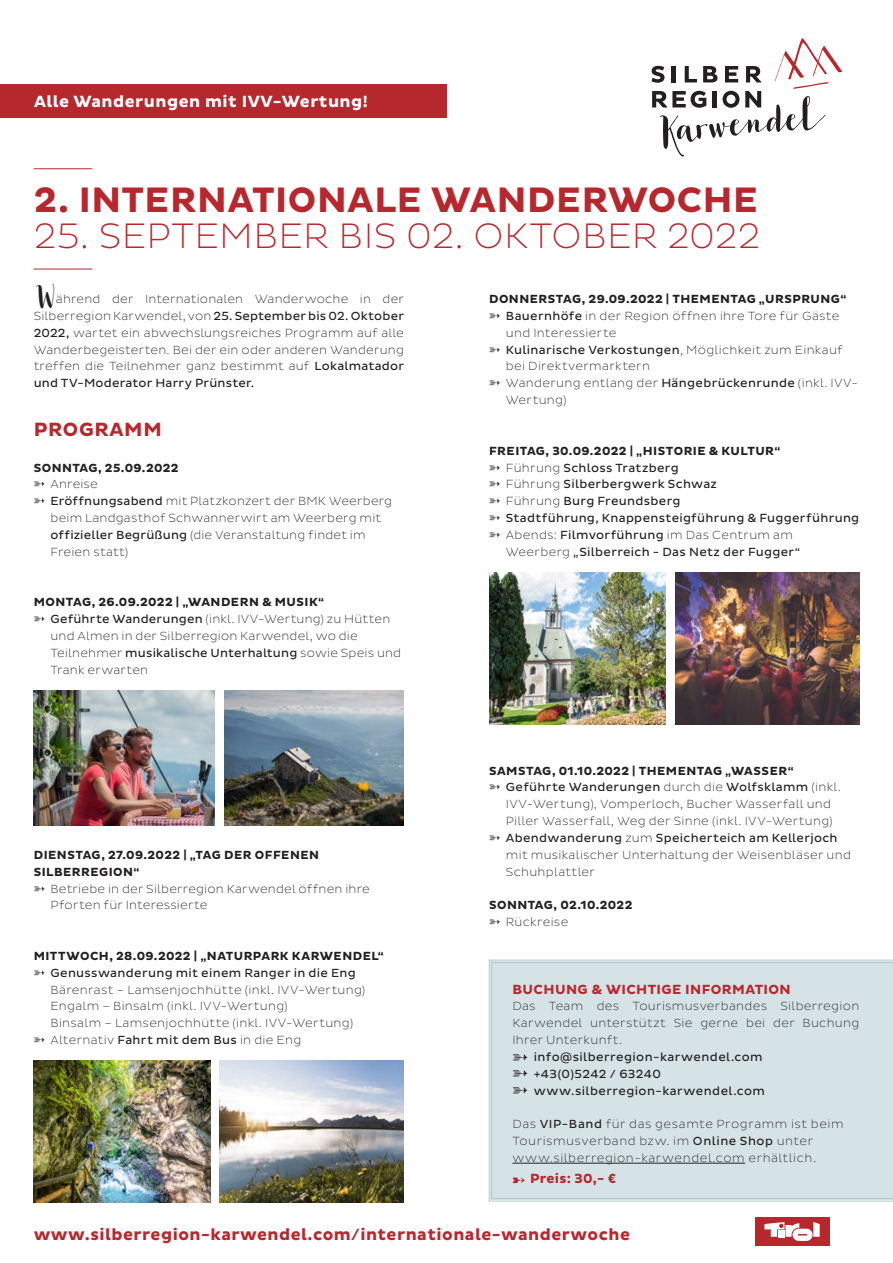
<style>
.page{position:relative;width:893px;height:1263px;background:#fff}
.page>*{position:absolute;margin:0;border:0;box-sizing:border-box;transform-origin:0 0}
.Header_Pluto_01{font:200 36px "Pluto Sans";letter-spacing:.01em;color:#b7282e}
.Header_Pluto_01-2{font:700 36px "Pluto Sans";letter-spacing:.02em;color:#b7282e}
.Header_Large{font:700 19.5px "Pluto Sans";letter-spacing:.035em;color:#b7282e}
.t1{font:700 16.5px "Pluto Sans";letter-spacing:.03em;color:#b7282e}
.t2{font:700 16.5px "Pluto Sans";letter-spacing:.03em;color:#fff}
.Pluto_8pt_-_Fliesste{font:700 13.5px "Pluto Sans";letter-spacing:.03em;color:#b7282e}
.Pluto_8pt_-_Fliesste-2{font:200 12px/16.8px "Pluto Sans";letter-spacing:.02em;color:#231f20}
.t3{font:12px/16.8px "Pluto Sans";letter-spacing:.03em;color:#231f20}
.t4{font:700 12px/16.8px "Pluto Sans";letter-spacing:.04em;color:#231f20}
.Pluto_8pt_-_Fliesste-3{font:200 12px/16.8px "Pluto Sans";letter-spacing:.045em;color:#231f20}
.s1{font-family:"Stylist Pro Bold";font-weight:400;font-size:25.5px}
.s2{font-weight:400}
.s3{font-weight:200}
</style>
<div class="page">
<hr style="left:34px;top:168px;width:58px;height:1px;background:#b7282e">
<hr style="left:34px;top:269px;width:58px;height:1px;background:#b7282e">
<svg style="left:652px;top:38px;width:190px;height:118px"></svg>
<svg style="left:489px;top:960px;width:404px;height:241px;background:#d2e1e4"></svg>
<div style="left:491px;top:962px;width:402px;height:237px;background:#d6e3e6"></div>
<hr style="left:512px;top:1163px;width:233px;height:1px;background:#231f20">
<div style="left:755px;top:1217px;width:74px;height:28px;background:#b7282e"></div>
<svg style="left:764px;top:1222px;width:56px;height:19px"></svg>
<img style="left:34px;top:690px;width:180px;height:135px">
<img style="left:34px;top:1061px;width:176px;height:141px">
<img style="left:489px;top:572px;width:176px;height:152px">
<img style="left:224px;top:690px;width:180px;height:135px">
<img style="left:220px;top:1061px;width:184px;height:141px">
<img style="left:675px;top:572px;width:184px;height:152px">
<div style="left:0;top:84px;width:446px;height:34px;background:#b7282e"></div>
<p class="t2" style="left:34px;top:92px;width:335px">Alle Wanderungen mit IVV-Wertung!</p>
<p class="Header_Pluto_01-2" style="left:34px;top:179px;width:726px">2. INTERNATIONALE WANDERWOCHE</p>
<p class="Header_Pluto_01" style="left:34px;top:215px;width:728px">25. SEPTEMBER BIS 02. OKTOBER 2022</p>
<p class="Pluto_8pt_-_Fliesste-2" style="left:34px;top:291px;width:372px;text-align:justify"><span class="s1">W</span>ährend der Internationalen Wanderwoche in der Silberregion Karwendel, von <span class="s2">25. September bis 02. Oktober 2022,</span> wartet ein abwechslungsreiches Programm auf alle Wanderbegeisterten. Bei der ein oder anderen Wanderung treffen die Teilnehmer ganz bestimmt auf <span class="s2">Lokalmatador und TV-Moderator Harry Prünster.</span></p>
<p class="t4" style="left:489px;top:291px;width:359px">DONNERSTAG, 29.09.2022 | THEMENTAG „URSPRUNG“</p>
<p class="Pluto_8pt_-_Fliesste-2" style="left:506px;top:307px;width:335px;text-indent:-17px">➳ <span class="s2">Bauernhöfe</span> in der Region öffnen ihre Tore für Gäste und Interessierte</p>
<p class="Pluto_8pt_-_Fliesste-2" style="left:506px;top:341px;width:338px;text-indent:-17px">➳ <span class="s2">Kulinarische Verkostungen</span>, Möglichkeit zum Einkauf bei Direktvermarktern</p>
<p class="Pluto_8pt_-_Fliesste-2" style="left:506px;top:375px;width:354px;text-indent:-17px">➳ Wanderung entlang der <span class="s2">Hängebrückenrunde</span> (inkl. IVV-<br>Wertung)</p>
<p class="t4" style="left:489px;top:443px;width:293px">FREITAG, 30.09.2022 | „HISTORIE &amp; KULTUR“</p>
<p class="t3" style="left:489px;top:459px;width:191px">➳ <span class="s3">Führung</span> Schloss Tratzberg</p>
<p class="t3" style="left:489px;top:476px;width:229px">➳ <span class="s3">Führung</span> Silberbergwerk Schwaz</p>
<p class="t3" style="left:489px;top:493px;width:193px">➳ <span class="s3">Führung</span> Burg Freundsberg</p>
<p class="t3" style="left:489px;top:510px;width:372px">➳ Stadtführung, Knappensteigführung &amp; Fuggerführung</p>
<p class="t3" style="left:506px;top:527px;width:296px;text-indent:-17px">➳ <span class="s3">Abends:</span> Filmvorführung <span class="s3">im Das Centrum am<br>Weerberg</span> „Silberreich - Das Netz der Fugger“</p>
<p class="Header_Large" style="left:34px;top:418px;width:129px">PROGRAMM</p>
<p class="t4" style="left:34px;top:459px;width:146px">SONNTAG, 25.09.2022</p>
<p class="Pluto_8pt_-_Fliesste-2" style="left:34px;top:476px;width:66px">➳ Anreise</p>
<p class="Pluto_8pt_-_Fliesste-2" style="left:51px;top:493px;width:343px;text-indent:-17px">➳ <span class="s2">Eröffnungsabend</span> mit Platzkonzert der BMK Weerberg beim Landgasthof Schwannerwirt am Weerberg mit <span class="s2">offizieller Begrüßung</span> (die Veranstaltung findet im Freien statt)</p>
<p class="t4" style="left:34px;top:594px;width:292px">MONTAG, 26.09.2022 | „WANDERN &amp; MUSIK“</p>
<p class="Pluto_8pt_-_Fliesste-2" style="left:51px;top:611px;width:352px;text-indent:-17px">➳ <span class="s2">Geführte Wanderungen</span> (inkl. IVV-Wertung) zu Hütten und Almen in der Silberregion Karwendel, wo die Teilnehmer <span class="s2">musikalische Unterhaltung</span> sowie Speis und Trank erwarten</p>
<p class="t4" style="left:34px;top:847px;width:287px">DIENSTAG, 27.09.2022 | „TAG DER OFFENEN<br>SILBERREGION“</p>
<p class="Pluto_8pt_-_Fliesste-2" style="left:51px;top:880px;width:321px;text-indent:-17px">➳ Betriebe in der Silberregion Karwendel öffnen ihre<br>Pforten für Interessierte</p>
<p class="t4" style="left:34px;top:948px;width:352px">MITTWOCH, 28.09.2022 | „NATURPARK KARWENDEL“</p>
<p class="Pluto_8pt_-_Fliesste-2" style="left:51px;top:964px;width:316px;text-indent:-17px">➳ <span class="s2">Genusswanderung mit einem Ranger in die Eng </span>Bärenrast – Lamsenjochhütte (inkl. IVV-Wertung)<br>Engalm – Binsalm (inkl. IVV-Wertung)<br>Binsalm – Lamsenjochhütte (inkl. IVV-Wertung)</p>
<p class="Pluto_8pt_-_Fliesste-2" style="left:34px;top:1032px;width:269px">➳ Alternativ <span class="s2">Fahrt mit dem Bus</span> in die Eng</p>
<p class="t4" style="left:489px;top:762px;width:306px">SAMSTAG, 01.10.2022 | THEMENTAG „WASSER“</p>
<p class="Pluto_8pt_-_Fliesste-2" style="left:506px;top:779px;width:337px;text-indent:-17px">➳ <span class="s2">Geführte Wanderungen</span> durch die <span class="s2">Wolfsklamm</span> (inkl.<br>IVV-Wertung), Vomperloch, Bucher Wasserfall und<br>Piller Wasserfall, Weg der Sinne (inkl. IVV-Wertung)</p>
<p class="Pluto_8pt_-_Fliesste-2" style="left:506px;top:829px;width:347px;text-indent:-17px">➳ <span class="s2">Abendwanderung</span> zum <span class="s2">Speicherteich am Kellerjoch </span>mit musikalischer Unterhaltung der Weisenbläser und<br>Schuhplattler</p>
<p class="t4" style="left:489px;top:897px;width:145px">SONNTAG, 02.10.2022</p>
<p class="Pluto_8pt_-_Fliesste-2" style="left:489px;top:914px;width:81px">➳ Rückreise</p>
<p class="Pluto_8pt_-_Fliesste" style="left:512px;top:981px;width:280px">BUCHUNG &amp; WICHTIGE INFORMATION</p>
<p class="Pluto_8pt_-_Fliesste-2" style="left:512px;top:998px;width:348px;text-align:justify">Das Team des Tourismusverbandes Silberregion Karwendel unterstützt Sie gerne bei der Buchung Ihrer Unterkunft.</p>
<p class="t3" style="left:512px;top:1049px;width:252px">➳ info@silberregion-karwendel.com</p>
<p class="t3" style="left:512px;top:1065px;width:150px">➳ +43(0)5242 / 63240</p>
<p class="t3" style="left:512px;top:1082px;width:254px">➳ www.silberregion-karwendel.com</p>
<p class="Pluto_8pt_-_Fliesste-3" style="left:512px;top:1116px;width:333px">Das <span class="s2">VIP-Band</span> für das gesamte Programm ist beim<br>Tourismusverband bzw. im <span class="s2">Online Shop</span> unter www.silberregion-karwendel.com erhältlich.</p>
<p class="Pluto_8pt_-_Fliesste" style="left:512px;top:1171px;width:105px">➸ Preis: 30,- €</p>
<p class="t1" style="left:34px;top:1224px;width:598px">www.silberregion-karwendel.com/internationale-wanderwoche</p>
</div>
